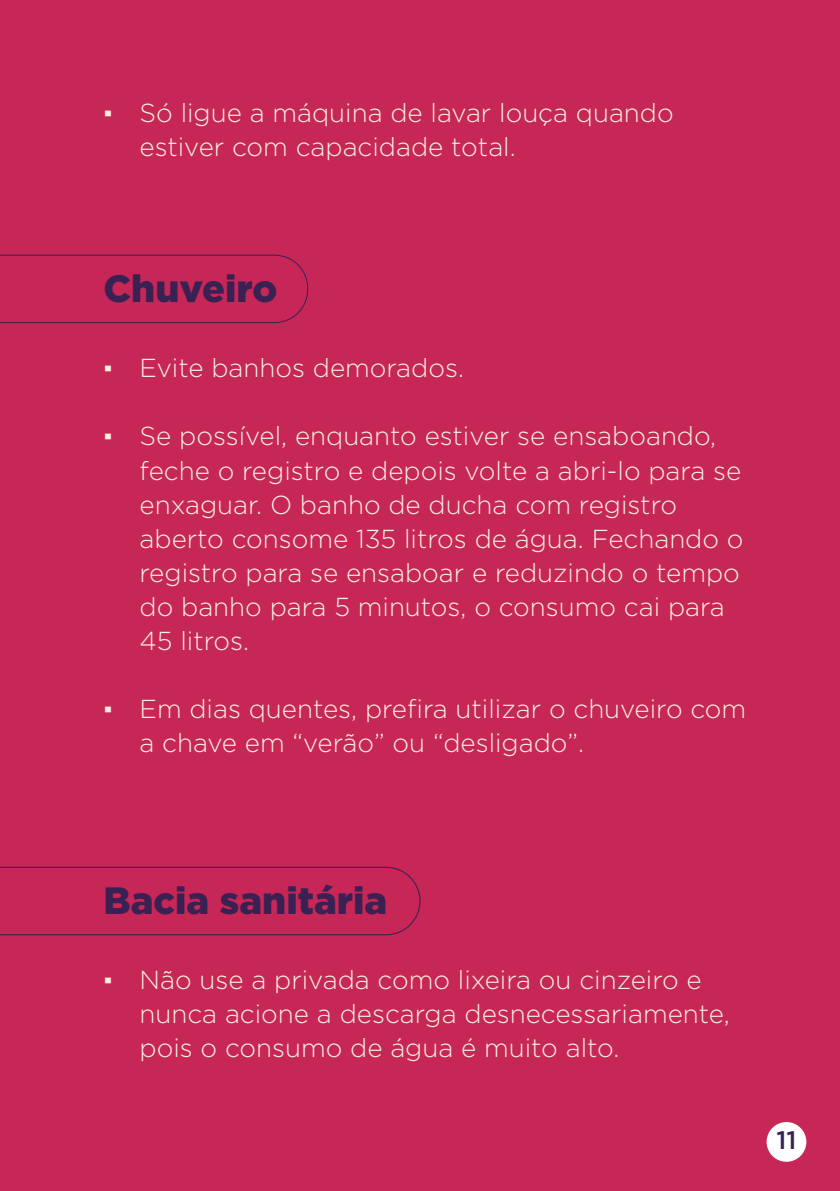
<style>
.page{position:relative;width:840px;height:1191px;background:#fff}
.page>*{position:absolute;margin:0;border:0;box-sizing:border-box;transform-origin:0 0}
.t1{font:900 38px "Gotham";color:#392153}
.t2{font:300 26px/34px "Gotham";color:#f7f0df}
.t3{font:500 25.2px "Gotham";color:#392153}
.s1{font-family:"Times New Roman";font-weight:400}
</style>
<div class="page">
<div style="left:0;top:0;width:839px;height:1191px;background:#c62756"></div>
<svg style="left:0;top:254px;width:308px;height:69px"></svg>
<svg style="left:0;top:866px;width:421px;height:69px"></svg>
<div style="left:766px;top:1122px;width:39px;height:39px;background:#fff;border-radius:20px"></div>
<p class="t2" style="left:139px;top:95px;width:535px;text-indent:-36px"><span class="s1">▪</span> Só ligue a máquina de lavar louça quando estiver com capacidade total.</p>
<h1 class="t1" style="left:103px;top:266px;width:175px">Chuveiro</h1>
<p class="t2" style="left:103px;top:350px;width:362px"><span class="s1">▪</span> Evite banhos demorados.</p>
<p class="t2" style="left:139px;top:418px;width:605px;text-indent:-36px"><span class="s1">▪</span> Se possível, enquanto estiver se ensaboando, feche o registro e depois volte a abri-lo para se enxaguar. O banho de ducha com registro aberto consome 135 litros de água. Fechando o registro para se ensaboar e reduzindo o tempo do banho para 5 minutos, o consumo cai para 45 litros.</p>
<p class="t2" style="left:139px;top:690px;width:608px;text-indent:-36px"><span class="s1">▪</span> Em dias quentes, prefira utilizar o chuveiro com a chave em “verão” ou “desligado”.</p>
<h1 class="t1" style="left:103px;top:878px;width:285px">Bacia sanitária</h1>
<p class="t2" style="left:139px;top:962px;width:591px;text-indent:-36px"><span class="s1">▪</span> Não use a privada como lixeira ou cinzeiro e nunca acione a descarga desnecessariamente, pois o consumo de água é muito alto.</p>
<p class="t3" style="left:776px;top:1124px;width:21px">11</p>
</div>
